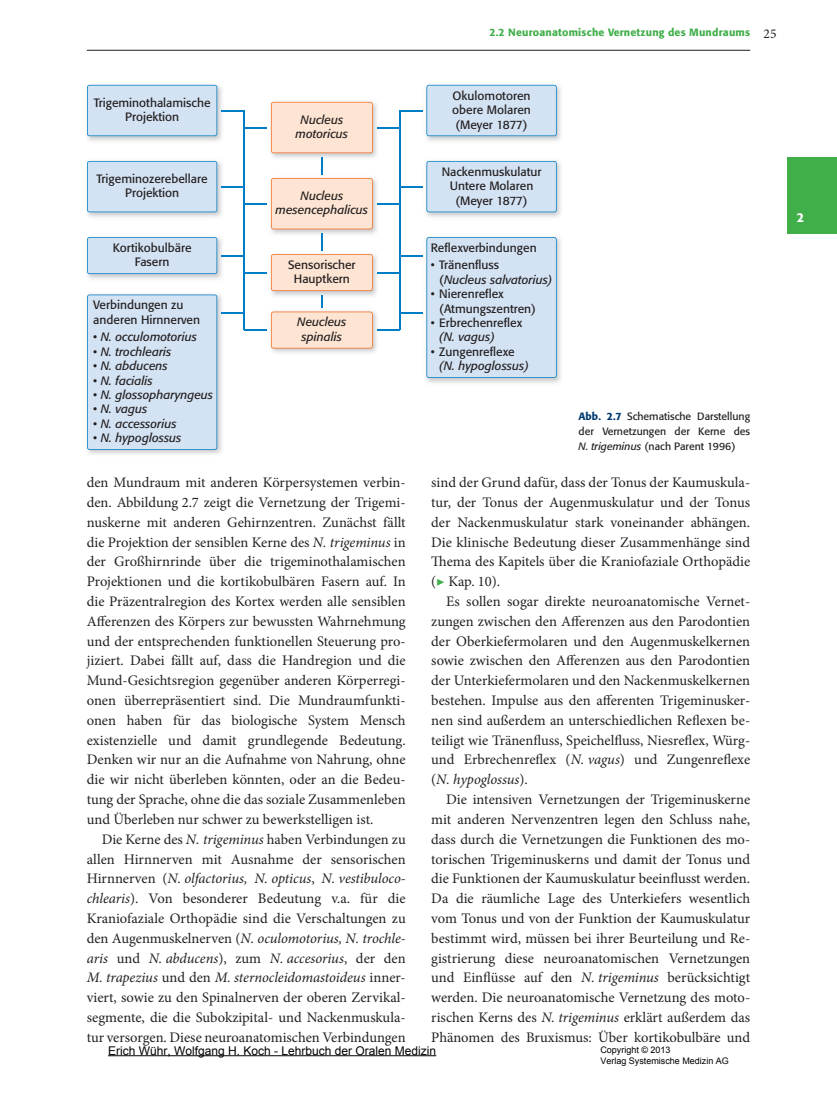
<style>
.page{position:relative;width:837px;height:1098px;background:#fff}
.page>*{position:absolute;margin:0;border:0;box-sizing:border-box;transform-origin:0 0}
.t1{font:14.55px "Minion Pro";color:#231f20}
.t2{font:italic 14.55px "Minion Pro";letter-spacing:-.005em;color:#231f20}
.t3{font:500 12.75px "Formata";color:#fff}
.t4{font:12px/14.4px "Formata";color:#231f20;text-align:center}
.t5{font:italic 12px/14.4px "Formata";color:#231f20;text-align:center}
.t6{font:12px "Arial";color:#000}
.t7{font:10.5px/15px "Formata";color:#231f20;text-align:justify}
.t8{font:500 10.5px "Formata";letter-spacing:.02em;color:#40ae49}
.t9{font:9px/10.8px "Arial";color:#000}
.s1{font-family:"Minion Pro";font-weight:400;font-size:13.5px;color:#231f20}
.s2{font-style:normal}
.s3{font-style:italic}
.s4{font-weight:500;color:#003a6f}
.s5{color:#40ae49}
</style>
<div class="page">
<hr style="left:87px;top:50px;width:663px;height:1px;background:#231f20">
<div style="left:787px;top:157px;width:50px;height:77px;background:#40ae49"></div>
<img style="left:428px;top:84px;width:133px;height:57px">
<img style="left:89px;top:84px;width:127px;height:1px">
<img style="left:557px;top:161px;width:4px;height:56px">
<img style="left:557px;top:237px;width:4px;height:146px">
<img style="left:87px;top:449px;width:135px;height:5px">
<svg style="left:87px;top:85px;width:470px;height:364px"></svg>
<hr style="left:108px;top:1055px;width:328px;height:1px;background:#000">
<p class="t4" style="left:94px;top:95px;width:118px">Trigeminothalamische<br>Projektion</p>
<p class="t4" style="left:97px;top:171px;width:113px">Trigeminozerebellare<br>Projektion</p>
<p class="t4" style="left:113px;top:240px;width:80px">Kortikobulbäre<br>Fasern</p>
<p class="t4" style="left:93px;top:298px;width:108px;text-align:left">Verbindungen zu anderen Hirnnerven</p>
<p class="t5" style="left:93px;top:330px;width:105px">• N. occulomotorius</p>
<p class="t5" style="left:93px;top:344px;width:80px">• N. trochlearis</p>
<p class="t5" style="left:93px;top:358px;width:76px">• N. abducens</p>
<p class="t5" style="left:93px;top:373px;width:61px">• N. facialis</p>
<p class="t5" style="left:93px;top:387px;width:121px">• N. glossopharyngeus</p>
<p class="t5" style="left:93px;top:402px;width:56px">• N. vagus</p>
<p class="t5" style="left:93px;top:416px;width:85px">• N. accessorius</p>
<p class="t5" style="left:93px;top:430px;width:90px">• N. hypoglossus</p>
<p class="t5" style="left:296px;top:112px;width:54px">Nucleus motoricus</p>
<p class="t5" style="left:276px;top:189px;width:94px">Nucleus mesencephalicus</p>
<p class="t4" style="left:288px;top:257px;width:69px">Sensorischer<br>Hauptkern</p>
<p class="t5" style="left:297px;top:315px;width:51px">Neucleus spinalis</p>
<p class="t8" style="left:489px;top:26px;width:289px">2.2 Neuroanatomische Vernetzung des Mundraums <span class="s1">25</span></p>
<p class="t4" style="left:452px;top:88px;width:80px;text-align:justify">Okulomotoren obere Molaren (Meyer 1877)</p>
<p class="t4" style="left:442px;top:164px;width:101px">Nackenmuskulatur<br>Untere Molaren (Meyer 1877)</p>
<p class="t4" style="left:431px;top:240px;width:107px">Reflexverbindungen</p>
<p class="t5" style="left:439px;top:258px;width:115px;text-align:left;text-indent:-9px"><span class="s2">• Tränenfluss<br>(</span>Nucleus salvatorius)</p>
<p class="t4" style="left:439px;top:287px;width:98px;text-align:left;text-indent:-9px">• Nierenreflex (Atmungszentren)</p>
<p class="t4" style="left:439px;top:315px;width:84px;text-align:left;text-indent:-9px">• Erbrechenreflex <span class="s3">(N. vagus)</span></p>
<p class="t5" style="left:439px;top:344px;width:91px;text-align:left;text-indent:-9px"><span class="s2">• Zungenreflexe </span>(N. hypoglossus)</p>
<p class="t7" style="left:579px;top:408px;width:173px"><span class="s4">Abb. 2.7</span> Schematische Darstellung der Vernetzungen der Kerne des <span class="s3">N. trigeminus</span> (nach Parent 1996)</p>
<p class="t1" style="left:431px;top:472px;width:320px">sind der Grund dafür, dass der Tonus der Kaumuskula-</p>
<p class="t1" style="left:431px;top:492px;width:320px">tur, der Tonus der Augenmuskulatur und der Tonus</p>
<p class="t1" style="left:431px;top:512px;width:320px">der Nackenmuskulatur stark voneinander abhängen.</p>
<p class="t1" style="left:431px;top:532px;width:320px">Die klinische Bedeutung dieser Zusammenhänge sind</p>
<p class="t1" style="left:431px;top:551px;width:320px">Thema des Kapitels über die Kraniofaziale Orthopädie</p>
<p class="t1" style="left:431px;top:571px;width:71px">(<span class="s5">▶</span> Kap. 10).</p>
<p class="t1" style="left:446px;top:591px;width:306px">Es sollen sogar direkte neuroanatomische Vernet-</p>
<p class="t1" style="left:431px;top:611px;width:320px">zungen zwischen den Afferenzen aus den Parodontien</p>
<p class="t1" style="left:431px;top:631px;width:320px">der Oberkiefermolaren und den Augenmuskelkernen</p>
<p class="t1" style="left:431px;top:650px;width:320px">sowie zwischen den Afferenzen aus den Parodontien</p>
<p class="t1" style="left:431px;top:670px;width:320px">der Unterkiefermolaren und den Nackenmuskelkernen</p>
<p class="t1" style="left:431px;top:690px;width:320px">bestehen. Impulse aus den afferenten Trigeminusker-</p>
<p class="t1" style="left:431px;top:710px;width:320px">nen sind außerdem an unterschiedlichen Reflexen be-</p>
<p class="t1" style="left:431px;top:730px;width:320px">teiligt wie Tränenfluss, Speichelfluss, Niesreflex, Würg-</p>
<p class="t1" style="left:431px;top:749px;width:320px">und Erbrechenreflex (<span class="s3">N. vagus</span>) und Zungenreflexe</p>
<p class="t2" style="left:431px;top:769px;width:98px"><span class="s2">(</span>N. hypoglossus<span class="s2">).</span></p>
<p class="t1" style="left:446px;top:789px;width:306px">Die intensiven Vernetzungen der Trigeminuskerne</p>
<p class="t1" style="left:431px;top:809px;width:320px">mit anderen Nervenzentren legen den Schluss nahe,</p>
<p class="t1" style="left:431px;top:829px;width:320px">dass durch die Vernetzungen die Funktionen des mo-</p>
<p class="t1" style="left:431px;top:848px;width:320px">torischen Trigeminuskerns und damit der Tonus und</p>
<p class="t1" style="left:431px;top:868px;width:320px">die Funktionen der Kaumuskulatur beeinflusst werden.</p>
<p class="t1" style="left:431px;top:888px;width:320px">Da die räumliche Lage des Unterkiefers wesentlich</p>
<p class="t1" style="left:431px;top:908px;width:320px">vom Tonus und von der Funktion der Kaumuskulatur</p>
<p class="t1" style="left:431px;top:928px;width:320px">bestimmt wird, müssen bei ihrer Beurteilung und Re-</p>
<p class="t1" style="left:431px;top:947px;width:320px">gistrierung diese neuroanatomischen Vernetzungen</p>
<p class="t1" style="left:431px;top:967px;width:320px">und Einflüsse auf den <span class="s3">N. trigeminus</span> berücksichtigt</p>
<p class="t1" style="left:431px;top:987px;width:320px">werden. Die neuroanatomische Vernetzung des moto-</p>
<p class="t1" style="left:431px;top:1007px;width:320px">rischen Kerns des <span class="s3">N. trigeminus</span> erklärt außerdem das</p>
<p class="t1" style="left:431px;top:1027px;width:320px">Phänomen des Bruxismus: Über kortikobulbäre und</p>
<p class="t1" style="left:87px;top:472px;width:320px">den Mundraum mit anderen Körpersystemen verbin-</p>
<p class="t1" style="left:87px;top:492px;width:320px">den. Abbildung 2.7 zeigt die Vernetzung der Trigemi-</p>
<p class="t1" style="left:87px;top:512px;width:320px">nuskerne mit anderen Gehirnzentren. Zunächst fällt</p>
<p class="t1" style="left:87px;top:532px;width:320px">die Projektion der sensiblen Kerne des <span class="s3">N. trigeminus</span> in</p>
<p class="t1" style="left:87px;top:551px;width:320px">der Großhirnrinde über die trigeminothalamischen</p>
<p class="t1" style="left:87px;top:571px;width:320px">Projektionen und die kortikobulbären Fasern auf. In</p>
<p class="t1" style="left:87px;top:591px;width:320px">die Präzentralregion des Kortex werden alle sensiblen</p>
<p class="t1" style="left:87px;top:611px;width:320px">Afferenzen des Körpers zur bewussten Wahrnehmung</p>
<p class="t1" style="left:87px;top:631px;width:320px">und der entsprechenden funktionellen Steuerung pro-</p>
<p class="t1" style="left:87px;top:650px;width:320px">jiziert. Dabei fällt auf, dass die Handregion und die</p>
<p class="t1" style="left:87px;top:670px;width:320px">Mund-Gesichtsregion gegenüber anderen Körperregi-</p>
<p class="t1" style="left:87px;top:690px;width:320px">onen überrepräsentiert sind. Die Mundraumfunkti-</p>
<p class="t1" style="left:87px;top:710px;width:320px">onen haben für das biologische System Mensch</p>
<p class="t1" style="left:87px;top:730px;width:320px">existenzielle und damit grundlegende Bedeutung.</p>
<p class="t1" style="left:87px;top:749px;width:320px">Denken wir nur an die Aufnahme von Nahrung, ohne</p>
<p class="t1" style="left:87px;top:769px;width:320px">die wir nicht überleben könnten, oder an die Bedeu-</p>
<p class="t1" style="left:87px;top:789px;width:320px">tung der Sprache, ohne die das soziale Zusammenleben</p>
<p class="t1" style="left:87px;top:809px;width:288px">und Überleben nur schwer zu bewerkstelligen ist.</p>
<p class="t1" style="left:102px;top:829px;width:306px">Die Kerne des <span class="s3">N. trigeminus</span> haben Verbindungen zu</p>
<p class="t1" style="left:87px;top:848px;width:320px">allen Hirnnerven mit Ausnahme der sensorischen</p>
<p class="t2" style="left:87px;top:868px;width:320px"><span class="s2">Hirnnerven (</span>N. olfactorius, N. opticus<span class="s2">,</span> N. vestibuloco-</p>
<p class="t1" style="left:87px;top:888px;width:320px"><span class="s3">chlearis</span>). Von besonderer Bedeutung v.a. für die</p>
<p class="t1" style="left:87px;top:908px;width:320px">Kraniofaziale Orthopädie sind die Verschaltungen zu</p>
<p class="t2" style="left:87px;top:927px;width:320px"><span class="s2">den Augenmuskelnerven (</span>N. oculomotorius, N. trochle-</p>
<p class="t2" style="left:87px;top:947px;width:320px">aris <span class="s2">und</span> N. abducens<span class="s2">), zum</span> N. accesorius<span class="s2">, der den</span></p>
<p class="t2" style="left:87px;top:967px;width:320px">M. trapezius <span class="s2">und den</span> M. sternocleidomastoideus <span class="s2">inner-</span></p>
<p class="t1" style="left:87px;top:987px;width:320px">viert, sowie zu den Spinalnerven der oberen Zervikal-</p>
<p class="t1" style="left:87px;top:1007px;width:320px">segmente, die die Subokzipital- und Nackenmuskula-</p>
<p class="t1" style="left:87px;top:1027px;width:320px">tur versorgen. Diese neuroanatomischen Verbindungen</p>
<p class="t6" style="left:108px;top:1042px;width:330px">Erich Wühr, Wolfgang H. Koch - Lehrbuch der Oralen Medizin</p>
<p class="t9" style="left:600px;top:1044px;width:130px">Copyright © 2013<br>Verlag Systemische Medizin AG</p>
<p class="t3" style="left:797px;top:210px;width:9px">2</p>
</div>
